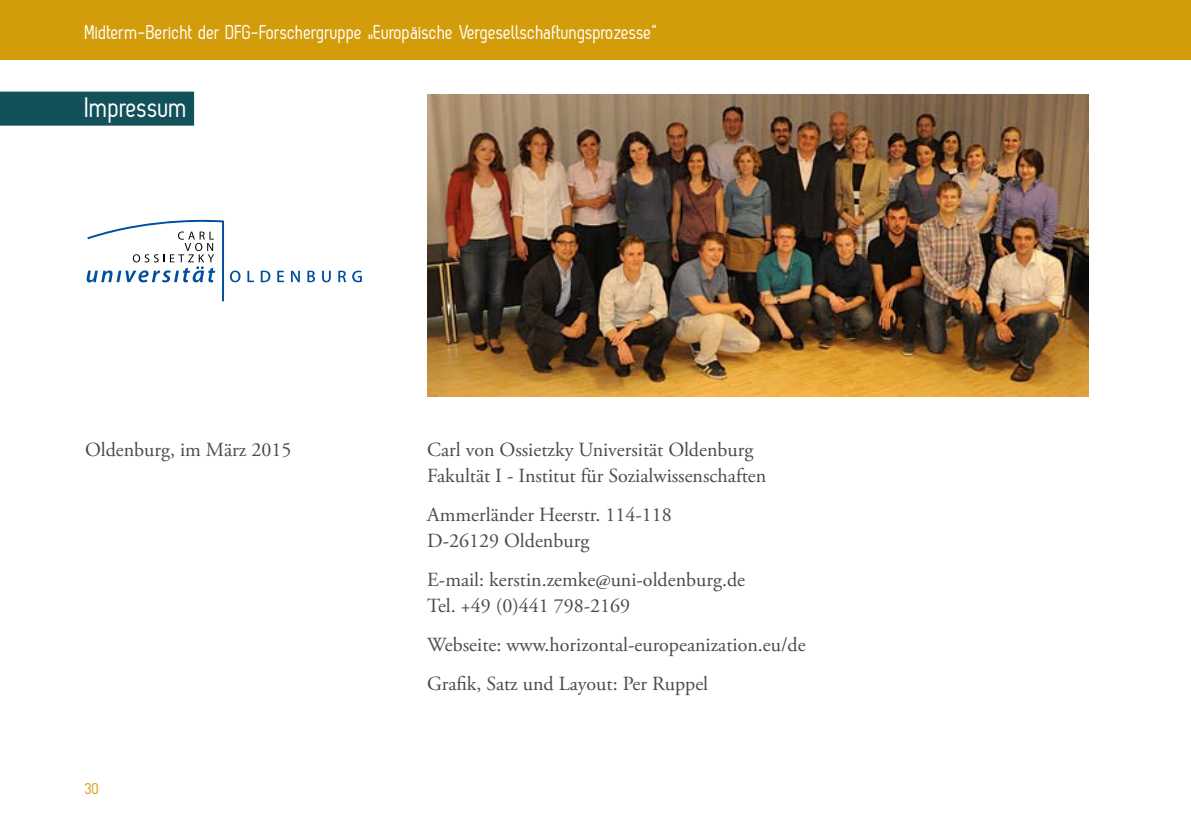
<style>
.page{position:relative;width:1191px;height:840px;background:#fff}
.page>*{position:absolute;margin:0;border:0;box-sizing:border-box;transform-origin:0 0}
.t1{font:28px "Zag";color:#fff}
.t2{font:20px/26px "Adobe Garamond Pro";color:#4a4a49}
.t3{font:20px "Zag";color:#fff}
.t4{font:16px "Zag";color:#d39c0a}
</style>
<div class="page">
<div style="left:0;top:0;width:1191px;height:60px;background:#d39c0a"></div>
<div style="left:0;top:92px;width:194px;height:34px;background:#13515a"></div>
<img style="left:427px;top:94px;width:662px;height:302px">
<svg style="left:230px;top:270px;width:10px;height:12px"></svg>
<svg style="left:247px;top:270px;width:7px;height:12px"></svg>
<svg style="left:261px;top:270px;width:9px;height:12px"></svg>
<svg style="left:277px;top:270px;width:7px;height:12px"></svg>
<svg style="left:291px;top:270px;width:9px;height:12px"></svg>
<svg style="left:307px;top:270px;width:8px;height:12px"></svg>
<svg style="left:322px;top:270px;width:9px;height:12px"></svg>
<svg style="left:338px;top:270px;width:8px;height:12px"></svg>
<svg style="left:352px;top:270px;width:10px;height:12px"></svg>
<svg style="left:87px;top:219px;width:137px;height:82px"></svg>
<p class="t3" style="left:85px;top:21px;width:574px">Midterm-Bericht der DFG-Forschergruppe „Europäische Vergesellschaftungsprozesse“</p>
<h1 class="t1" style="left:85px;top:92px;width:105px">Impressum</h1>
<p class="t2" style="left:85px;top:436px;width:208px">Oldenburg, im März 2015</p>
<p class="t4" style="left:85px;top:779px;width:16px">30</p>
<p class="t2" style="left:427px;top:436px;width:341px">Carl von Ossietzky Universität Oldenburg<br>Fakultät I - Institut für Sozialwissenschaften</p>
<p class="t2" style="left:427px;top:501px;width:246px">Ammerländer Heerstr. 114-118<br>D-26129 Oldenburg</p>
<p class="t2" style="left:427px;top:566px;width:319px">E-mail: kerstin.zemke@uni-oldenburg.de<br>Tel. +49 (0)441 798-2169</p>
<p class="t2" style="left:427px;top:625px;width:380px;line-height:39px">Webseite: www.horizontal-europeanization.eu/de<br>Grafik, Satz und Layout: Per Ruppel</p>
</div>
